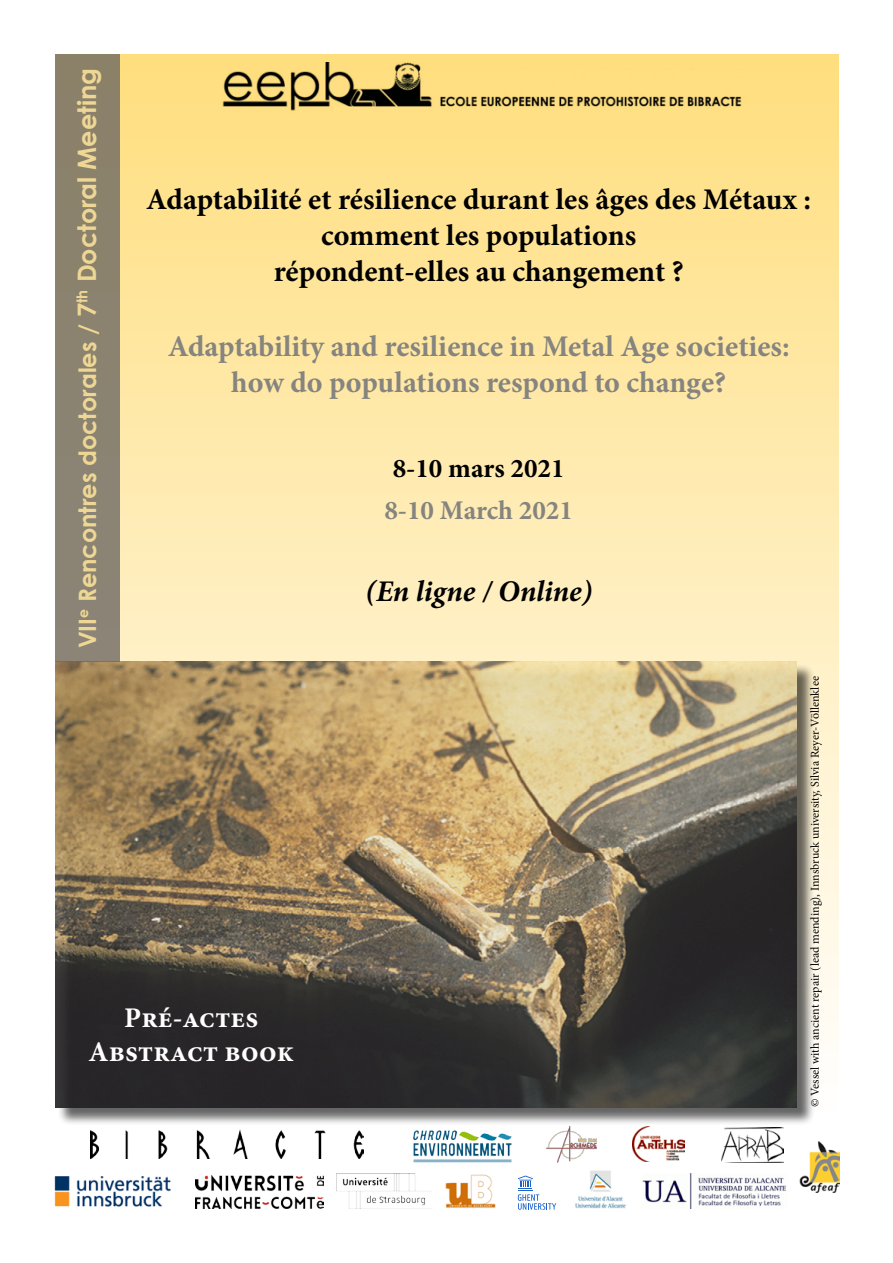
<style>
.page{position:relative;width:893px;height:1263px;background:#fff}
.page>*{position:absolute;margin:0;border:0;box-sizing:border-box;transform-origin:0 0}
.t1{font:700 30px/36px "Minion Pro";letter-spacing:-.01em;color:#000;text-align:center}
.t2{font:700 30px/36px "Minion Pro";letter-spacing:-.01em;color:#85847f;text-align:center}
.t3{font:italic 700 30px "Minion Pro";letter-spacing:-.005em;color:#000}
.t4{font:700 28.5px/34.2px "Minion Pro";color:#fff;text-align:center}
.t5{font:700 27px "Minion Pro";color:#85847f}
.t6{font:700 27px "Minion Pro";color:#000}
.t7{font:700 24px "Century Gothic";color:#eed794}
.t8{font:12px "Minion Pro";letter-spacing:-.01em;color:#000}
.s1{font-size:25.5px}
</style>
<div class="page">
<div style="left:55px;top:54px;width:784px;height:1067px;background:linear-gradient(to bottom,#ffde7d,#fff);border:2px solid #ffd65c"></div>
<img style="left:214px;top:63px;width:531px;height:51px">
<div style="left:57px;top:663px;width:758px;height:463px;background:#000;opacity:.75"></div>
<img style="left:55px;top:661px;width:742px;height:446px">
<div style="left:55px;top:54px;width:65px;height:608px;background:#8b8370"></div>
<img style="left:633px;top:1127px;width:52px;height:34px">
<img style="left:722px;top:1128px;width:61px;height:35px">
<img style="left:544px;top:1125px;width:56px;height:38px">
<img style="left:799px;top:1141px;width:40px;height:52px">
<img style="left:54px;top:1176px;width:117px;height:31px">
<img style="left:196px;top:1176px;width:127px;height:33px">
<img style="left:413px;top:1130px;width:99px;height:33px">
<img style="left:90px;top:1130px;width:273px;height:29px">
<img style="left:343px;top:1174px;width:89px;height:35px">
<img style="left:445px;top:1174px;width:51px;height:34px">
<img style="left:575px;top:1170px;width:51px;height:38px">
<img style="left:643px;top:1173px;width:143px;height:35px">
<svg style="left:518px;top:1175px;width:38px;height:35px"></svg>
<p class="t7" style="left:69px;top:648px;width:582px;rotate:-90deg">VII<sup>e</sup> Rencontres doctorales / <span class="s1">7</span><sup>th</sup> <span class="s1">Doctoral Meeting</span></p>
<p class="t1" style="left:146px;top:181px;width:666px">Adaptabilité et résilience durant les âges des Métaux : comment les populations<br>répondent-elles au changement ?</p>
<p class="t2" style="left:168px;top:328px;width:623px">Adaptability and resilience in Metal Age societies: how do populations respond to change?</p>
<p class="t6" style="left:393px;top:449px;width:173px">8-10 mars 2021</p>
<p class="t5" style="left:384px;top:491px;width:190px">8-10 March 2021</p>
<p class="t3" style="left:365px;top:570px;width:229px">(En ligne / Online)</p>
<p class="t4" style="left:89px;top:1001px;width:207px">Pré-actes<br>Abstract book</p>
<p class="t8" style="left:807px;top:1107px;width:432px;rotate:-90deg">© Vessel with ancient repair (lead mending), Innsbruck university, Silvia Reyer-Völlenklee</p>
</div>
